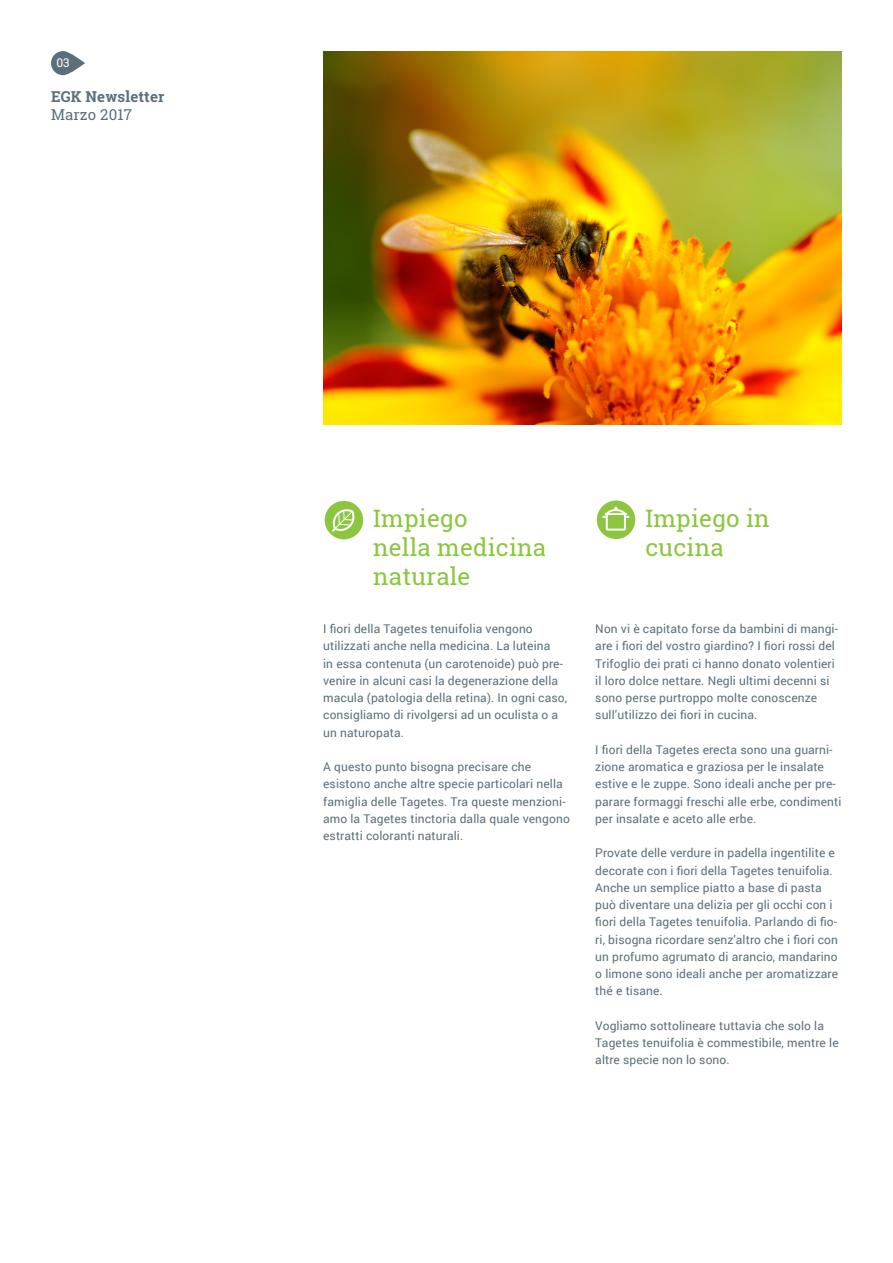
<style>
.page{position:relative;width:893px;height:1263px;background:#fff}
.page>*{position:absolute;margin:0;border:0;box-sizing:border-box;transform-origin:0 0}
.Lead{font:24px/28.8px "Roboto Slab";letter-spacing:.01em;color:#8bc63e}
.t1{font:700 15px "Roboto Slab";letter-spacing:.01em;color:#5b6f7b}
.t2{font:15px "Roboto Slab";letter-spacing:.01em;color:#5b6f7b}
.Lauftext{font:12px/17.2px "Roboto";letter-spacing:.01em;color:#5b6f7b}
.t3{font:12px "Roboto Slab";color:#fff}
</style>
<div class="page">
<img style="left:323px;top:51px;width:519px;height:374px">
<svg style="left:51px;top:51px;width:34px;height:24px"></svg>
<div style="left:325px;top:501px;width:38px;height:38px;background:#8bc63e;border-radius:50%"></div>
<svg style="left:332px;top:509px;width:23px;height:23px"></svg>
<div style="left:597px;top:501px;width:38px;height:38px;background:#8bc63e;border-radius:50%"></div>
<svg style="left:602px;top:507px;width:27px;height:24px"></svg>
<p class="t3" style="left:56px;top:54px;width:15px">03</p>
<p class="t1" style="left:51px;top:86px;width:115px">EGK Newsletter</p>
<p class="t2" style="left:51px;top:104px;width:83px">Marzo 2017</p>
<p class="Lead" style="left:373px;top:504px;width:174px">Impiego<br>nella medicina naturale</p>
<p class="Lead" style="left:645px;top:504px;width:126px">Impiego in cucina</p>
<p class="Lauftext" style="left:323px;top:620px;width:245px">I fiori della Tagetes tenuifolia vengono utilizzati anche nella medicina. La luteina<br>in essa contenuta (un carotenoide) può pre&shy;venire in alcuni casi la degenerazione della macula (patologia della retina). In ogni caso, consigliamo di rivolgersi ad un oculista o a un naturopata.</p>
<p class="Lauftext" style="left:323px;top:758px;width:248px">A questo punto bisogna precisare che esistono anche altre specie particolari nella famiglia delle Tagetes. Tra queste menzioni&shy;amo la Tagetes tinctoria dalla quale vengono estratti coloranti naturali.</p>
<p class="Lauftext" style="left:595px;top:620px;width:244px">Non vi è capitato forse da bambini di mangi&shy;are i fiori del vostro giardino? I fiori rossi del Trifoglio dei prati ci hanno donato volentieri il loro dolce nettare. Negli ultimi decenni si sono perse purtroppo molte conoscenze sull’utilizzo dei fiori in cucina.</p>
<p class="Lauftext" style="left:595px;top:740px;width:248px">I fiori della Tagetes erecta sono una guarni&shy;zione aromatica e graziosa per le insalate estive e le zuppe. Sono ideali anche per pre&shy;parare formaggi freschi alle erbe, condimenti per insalate e aceto alle erbe.</p>
<p class="Lauftext" style="left:595px;top:844px;width:244px">Provate delle verdure in padella ingentilite e decorate con i fiori della Tagetes tenuifolia.<br>Anche un semplice piatto a base di pasta può diventare una delizia per gli occhi con i fiori della Tagetes tenuifolia. Parlando di fio&shy;ri, bisogna ricordare senz’altro che i fiori con un profumo agrumato di arancio, mandarino o limone sono ideali anche per aromatizzare thé e tisane.</p>
<p class="Lauftext" style="left:595px;top:1016px;width:245px">Vogliamo sottolineare tuttavia che solo la<br>Tagetes tenuifolia è commestibile, mentre le altre specie non lo sono.</p>
</div>
